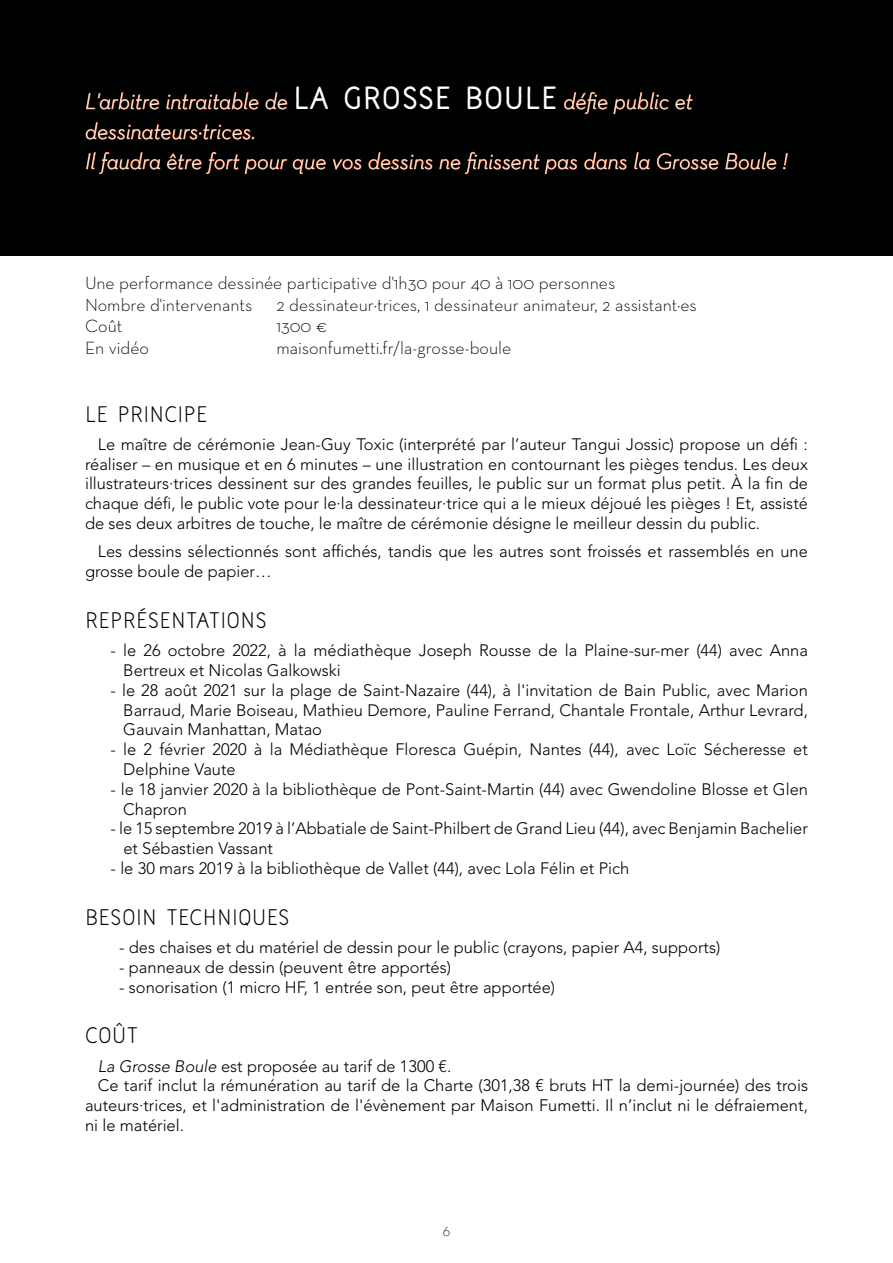
<style>
.page{position:relative;width:893px;height:1263px;background:#fff}
.page>*{position:absolute;margin:0;border:0;box-sizing:border-box;transform-origin:0 0}
.t1{font:italic 300 22.5px/30px "Neutra Text";color:#fff}
.t2{font:700 21px "Naive Line Sans";color:#000101}
.t3{font:300 18px/21.6px "Neutra Text";color:#000101}
.t4{font:300 16.5px/19.8px "Avenir LT Std";color:#000101}
.t5{font:13.5px "Neutra Text Light Alt";color:#000}
.s1{font-family:"Naive Line Sans";font-weight:900;font-style:normal;font-size:30px}
.s2{font-style:italic}
</style>
<div class="page">
<div style="left:0;top:0;width:893px;height:255px;background:#000101"></div>
<svg style="left:86px;top:92px;width:74px;height:18px"></svg>
<svg style="left:166px;top:92px;width:93px;height:18px"></svg>
<svg style="left:265px;top:92px;width:23px;height:18px"></svg>
<svg style="left:564px;top:92px;width:105px;height:22px"></svg>
<svg style="left:675px;top:94px;width:18px;height:16px"></svg>
<svg style="left:85px;top:122px;width:170px;height:18px"></svg>
<svg style="left:86px;top:152px;width:75px;height:22px"></svg>
<svg style="left:167px;top:152px;width:120px;height:22px"></svg>
<svg style="left:293px;top:159px;width:33px;height:15px"></svg>
<svg style="left:333px;top:159px;width:29px;height:11px"></svg>
<svg style="left:368px;top:152px;width:65px;height:18px"></svg>
<svg style="left:439px;top:152px;width:138px;height:22px"></svg>
<svg style="left:584px;top:152px;width:43px;height:18px"></svg>
<svg style="left:634px;top:152px;width:16px;height:18px"></svg>
<svg style="left:657px;top:153px;width:62px;height:17px"></svg>
<svg style="left:725px;top:152px;width:52px;height:18px"></svg>
<svg style="left:783px;top:153px;width:5px;height:17px"></svg>
<h1 class="t1" style="left:85px;top:86px;width:704px">L'arbitre intraitable de <span class="s1">LA GROSSE BOULE</span> défie public et dessinateurs·trices.<br>Il faudra être fort pour que vos dessins ne finissent pas dans la Grosse Boule !</h1>
<p class="t3" style="left:85px;top:272px;width:532px">Une performance dessinée participative d'1h30 pour 40 à 100 personnes<br>Nombre d'intervenants</p>
<p class="t3" style="left:276px;top:293px;width:422px">2 dessinateur·trices, 1 dessinateur animateur, 2 assistant·es</p>
<p class="t3" style="left:85px;top:315px;width:39px">Coût</p>
<p class="t3" style="left:276px;top:315px;width:52px">1300 €</p>
<p class="t3" style="left:85px;top:336px;width:66px">En vidéo</p>
<p class="t3" style="left:276px;top:336px;width:236px">maisonfumetti.fr/la-grosse-boule</p>
<p class="t2" style="left:85px;top:401px;width:124px">LE PRINCIPE</p>
<p class="t4" style="left:85px;top:434px;width:724px;text-align:justify;text-indent:13px">Le maître de cérémonie Jean-Guy Toxic (interprété par l’auteur Tangui Jossic) propose un défi : réaliser – en musique et en 6 minutes – une illustration en contournant les pièges tendus. Les deux illustrateurs·trices dessinent sur des grandes feuilles, le public sur un format plus petit. À la fin de chaque défi, le public vote pour le·la dessinateur·trice qui a le mieux déjoué les pièges ! Et, assisté de ses deux arbitres de touche, le maître de cérémonie désigne le meilleur dessin du public.</p>
<p class="t4" style="left:85px;top:542px;width:724px;text-indent:13px">Les dessins sélectionnés sont affichés, tandis que les autres sont froissés et rassemblés en une grosse boule de papier…</p>
<p class="t2" style="left:85px;top:607px;width:184px">REPRÉSENTATIONS</p>
<p class="t4" style="left:123px;top:641px;width:686px;text-indent:-13px">- le 26 octobre 2022, à la médiathèque Joseph Rousse de la Plaine-sur-mer (44) avec Anna<br>Bertreux et Nicolas Galkowski</p>
<p class="t4" style="left:123px;top:680px;width:686px;text-align:justify;text-indent:-13px">- le 28 août 2021 sur la plage de Saint-Nazaire (44), à l'invitation de Bain Public, avec Marion Barraud, Marie Boiseau, Mathieu Demore, Pauline Ferrand, Chantale Frontale, Arthur Levrard, Gauvain Manhattan, Matao</p>
<p class="t4" style="left:123px;top:740px;width:686px;text-indent:-13px">- le 2 février 2020 à la Médiathèque Floresca Guépin, Nantes (44), avec Loïc Sécheresse et<br>Delphine Vaute</p>
<p class="t4" style="left:123px;top:779px;width:686px;text-indent:-13px">- le 18 janvier 2020 à la bibliothèque de Pont-Saint-Martin (44) avec Gwendoline Blosse et Glen<br>Chapron</p>
<p class="t4" style="left:123px;top:819px;width:686px;text-indent:-13px">- le 15 septembre 2019 à l’Abbatiale de Saint-Philbert de Grand Lieu (44), avec Benjamin Bachelier et Sébastien Vassant</p>
<p class="t4" style="left:111px;top:858px;width:520px">- le 30 mars 2019 à la bibliothèque de Vallet (44), avec Lola Félin et Pich</p>
<p class="t2" style="left:85px;top:904px;width:207px">BESOIN TECHNIQUES</p>
<p class="t4" style="left:119px;top:937px;width:603px">- des chaises et du matériel de dessin pour le public (crayons, papier A4, supports)</p>
<p class="t4" style="left:119px;top:957px;width:334px">- panneaux de dessin (peuvent être apportés)</p>
<p class="t4" style="left:119px;top:977px;width:438px">- sonorisation (1 micro HF, 1 entrée son, peut être apportée)</p>
<p class="t2" style="left:85px;top:1023px;width:55px">COÛT</p>
<p class="t4" style="left:98px;top:1056px;width:355px"><span class="s2">La Grosse Boule</span> est proposée au tarif de 1300 €.</p>
<p class="t4" style="left:98px;top:1076px;width:712px">Ce tarif inclut la rémunération au tarif de la Charte (301,38 € bruts HT la demi-journée) des trois</p>
<p class="t4" style="left:85px;top:1096px;width:724px">auteurs·trices, et l'administration de l'évènement par Maison Fumetti. Il n’inclut ni le défraiement,</p>
<p class="t4" style="left:85px;top:1115px;width:101px">ni le matériel.</p>
<p class="t5" style="left:443px;top:1223px;width:9px">6</p>
</div>
